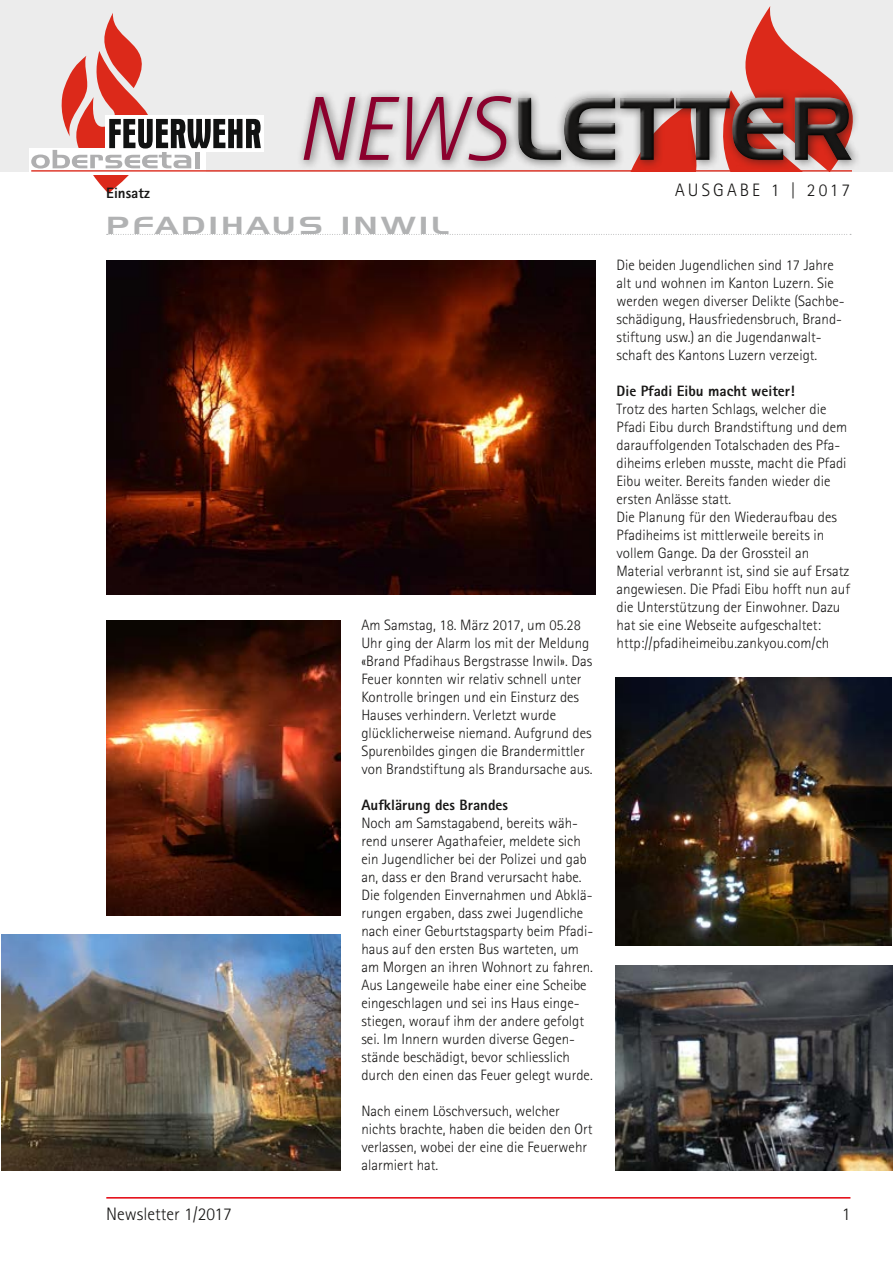
<style>
.page{position:relative;width:893px;height:1263px;background:#fff}
.page>*{position:absolute;margin:0;border:0;box-sizing:border-box;transform-origin:0 0}
.t1{font:italic 300 91.05px "Rotis Sans Serif";color:#8b002d}
.t2{font:24px "Handel Gothic BT";letter-spacing:.1em;color:#b1b2b3;scale:1.3 1}
.t3{font:300 18px "Rotis Sans Serif";color:#181716}
.t4{font:300 18px "Rotis Sans Serif";letter-spacing:.175em;color:#181716}
.t5{font:300 15px/18px "Rotis Sans Serif";color:#181716}
.t6{font:800 15px "Rotis Sans Serif";color:#181716}
</style>
<div class="page">
<div style="left:0;top:0;width:893px;height:171px;background:#ececec"></div>
<hr style="left:106px;top:1197px;width:744px;height:1px;background:#e3000b">
<svg style="left:31px;top:13px;width:230px;height:180px"></svg>
<hr style="left:31px;top:170px;width:820px;height:2px;background:#dc291a">
<svg style="left:521px;top:6px;width:337px;height:165px"></svg>
<div style="left:514px;top:93px;width:339px;height:70px;background:#fff;opacity:.75"></div>
<div style="left:517px;top:95px;width:339px;height:70px;background:#181716;opacity:.75"></div>
<div style="left:296px;top:89px;width:225px;height:83px;background:#181716;opacity:.6"></div>
<svg style="left:107px;top:234px;width:744px;height:1px"></svg>
<img style="left:106px;top:260px;width:489px;height:334px">
<img style="left:615px;top:678px;width:277px;height:267px">
<img style="left:616px;top:965px;width:277px;height:205px">
<img style="left:106px;top:621px;width:234px;height:295px">
<img style="left:1px;top:934px;width:339px;height:236px">
<h1 class="t1" style="left:296px;top:77px;width:212px">NEWS</h1>
<p class="t6" style="left:106px;top:183px;width:45px">Einsatz</p>
<p class="t4" style="left:675px;top:179px;width:177px">AUSGABE 1 | 2017</p>
<h2 class="t2" style="left:106px;top:211px;width:265px">PFADIHAUS INWIL</h2>
<p class="t5" style="left:361px;top:616px;width:233px">Am Samstag, 18. März 2017, um 05.28<br>Uhr ging der Alarm los mit der Meldung «Brand Pfadihaus Bergstrasse Inwil». Das Feuer konnten wir relativ schnell unter Kontrolle bringen und ein Einsturz des Hauses verhindern. Verletzt wurde glücklicherweise niemand. Aufgrund des Spurenbildes gingen die Brandermittler von Brandstiftung als Brandursache aus.</p>
<p class="t6" style="left:361px;top:795px;width:148px">Aufklärung des Brandes</p>
<p class="t5" style="left:361px;top:814px;width:233px">Noch am Samstagabend, bereits wäh&shy;rend unserer Agathafeier, meldete sich ein Jugendlicher bei der Polizei und gab an, dass er den Brand verursacht habe.<br>Die folgenden Einvernahmen und Abklä&shy;rungen ergaben, dass zwei Jugendliche nach einer Geburtstagsparty beim Pfadi&shy;haus auf den ersten Bus warteten, um am Morgen an ihren Wohnort zu fahren.<br>Aus Langeweile habe einer eine Scheibe eingeschlagen und sei ins Haus einge&shy;stiegen, worauf ihm der andere gefolgt sei. Im Innern wurden diverse Gegen&shy;stände beschädigt, bevor schliesslich durch den einen das Feuer gelegt wurde.</p>
<p class="t5" style="left:361px;top:1102px;width:233px">Nach einem Löschversuch, welcher nichts brachte, haben die beiden den Ort verlassen, wobei der eine die Feuerwehr alarmiert hat.</p>
<p class="t5" style="left:617px;top:256px;width:230px">Die beiden Jugendlichen sind 17 Jahre alt und wohnen im Kanton Luzern. Sie werden wegen diverser Delikte (Sachbe&shy;schädigung, Hausfriedensbruch, Brand&shy;stiftung usw.) an die Jugendanwalt&shy;schaft des Kantons Luzern verzeigt.</p>
<p class="t6" style="left:617px;top:381px;width:180px">Die Pfadi Eibu macht weiter!</p>
<p class="t5" style="left:617px;top:400px;width:235px">Trotz des harten Schlags, welcher die Pfadi Eibu durch Brandstiftung und dem darauffolgenden Totalschaden des Pfa&shy;diheims erleben musste, macht die Pfadi Eibu weiter. Bereits fanden wieder die ersten Anlässe statt.<br>Die Planung für den Wiederaufbau des Pfadiheims ist mittlerweile bereits in vollem Gange. Da der Grossteil an Material verbrannt ist, sind sie auf Ersatz angewiesen. Die Pfadi Eibu hofft nun auf die Unterstützung der Einwohner. Dazu hat sie eine Webseite aufgeschaltet: http://pfadiheimeibu.zankyou.com/ch</p>
<p class="t3" style="left:106px;top:1204px;width:127px">Newsletter 1/2017</p>
<p class="t3" style="left:842px;top:1204px;width:10px">1</p>
</div>
